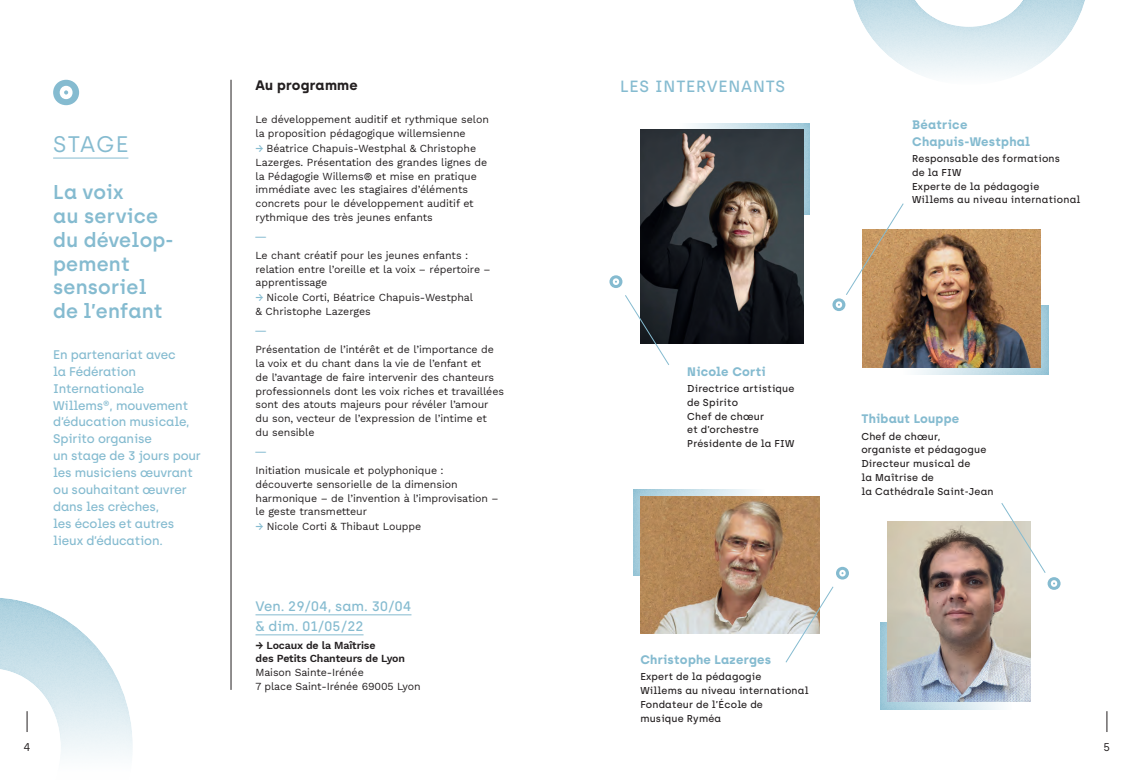
<style>
.page{position:relative;width:1134px;height:780px;background:#fff}
.page>*{position:absolute;margin:0;border:0;box-sizing:border-box;transform-origin:0 0}
.t1{font:22.5px "Archia";letter-spacing:.05em;color:#85bbd0}
.t2{font:600 20px/23.8px "Archia";letter-spacing:.01em;color:#85bbd0}
.t3{font:500 16.25px "Archia";letter-spacing:.05em;color:#85bbd0}
.t4{font:500 13.75px/20px "Archia";color:#85bbd0}
.t5{font:700 13.75px "Archia";letter-spacing:.02em;color:#231f20}
.t6{font:500 12.5px/16.9px "Archia";letter-spacing:-.01em;color:#85bbd0}
.t7{font:700 12.38px/16.5px "Archia";letter-spacing:.02em;color:#85bbd0}
.t8{font:11.25px "Archia";color:#231f20}
.t9{font:10.62px/13.8px "Work Sans";letter-spacing:-.005em;color:#231f20}
.t10{font:10.62px "HK Nova Medium R";color:#85bbd0}
.t11{font:500 10px/13.8px "Archia";letter-spacing:.02em;color:#231f20}
.s1{color:#85bbd0}
</style>
<div class="page">
<svg style="left:1107px;top:711px;width:1px;height:21px"></svg>
<div style="left:679px;top:123px;width:132px;height:93px;background:#fff;opacity:.29"></div>
<img style="left:640px;top:130px;width:163px;height:213px">
<div style="left:902px;top:304px;width:148px;height:72px;background:#fff;opacity:.29"></div>
<img style="left:862px;top:230px;width:179px;height:137px">
<div style="left:632px;top:488px;width:133px;height:88px;background:#fff;opacity:.29"></div>
<div style="left:879px;top:621px;width:133px;height:88px;background:#fff;opacity:.29"></div>
<img style="left:888px;top:521px;width:142px;height:181px">
<img style="left:640px;top:496px;width:179px;height:137px">
<hr style="left:53px;top:158px;width:75px;height:1px;background:#85bbd0">
<svg style="left:53px;top:80px;width:26px;height:25px"></svg>
<svg style="left:609px;top:275px;width:13px;height:13px"></svg>
<svg style="left:836px;top:566px;width:13px;height:13px"></svg>
<hr style="left:231px;top:80px;width:1px;height:609px;background:#231f20">
<hr style="left:255px;top:614px;width:156px;height:1px;background:#85bbd0">
<hr style="left:255px;top:634px;width:108px;height:1px;background:#85bbd0">
<svg style="left:625px;top:294px;width:45px;height:71px"></svg>
<svg style="left:785px;top:586px;width:49px;height:77px"></svg>
<svg style="left:1001px;top:503px;width:59px;height:87px"></svg>
<svg style="left:832px;top:203px;width:72px;height:108px"></svg>
<div style="left:848px;top:0;width:242px;height:86px;background:#fff;opacity:.29"></div>
<div style="left:0;top:596px;width:133px;height:184px;background:#fff;opacity:.29"></div>
<p class="t1" style="left:53px;top:131px;width:77px">STAGE</p>
<p class="t2" style="left:53px;top:180px;width:122px">La voix<br>au service du dévelop&shy;pement sensoriel de l’enfant</p>
<p class="t6" style="left:53px;top:346px;width:149px">En partenariat avec<br>la Fédération<br>Internationale<br>Willems®, mouvement d’éducation musicale,<br>Spirito organise<br>un stage de 3 jours pour les musiciens œuvrant ou souhaitant œuvrer dans les crèches,<br>les écoles et autres lieux d’éducation.</p>
<p class="t5" style="left:255px;top:77px;width:104px">Au programme</p>
<p class="t9" style="left:255px;top:112px;width:235px">Le développement auditif et rythmique selon la proposition pédagogique willemsienne</p>
<p class="t9" style="left:255px;top:141px;width:233px"><span class="s1">→</span> Béatrice Chapuis-Westphal &amp; Christophe Lazerges. Présentation des grandes lignes de la Pédagogie Willems® et mise en pratique immédiate avec les stagiaires d’éléments concrets pour le développement auditif et rythmique des très jeunes enfants</p>
<p class="t10" style="left:255px;top:227px;width:12px">—</p>
<p class="t9" style="left:255px;top:248px;width:237px">Le chant créatif pour les jeunes enfants : relation entre l’oreille et la voix – répertoire – apprentissage</p>
<p class="t9" style="left:255px;top:290px;width:219px"><span class="s1">→</span> Nicole Corti, Béatrice Chapuis-Westphal &amp; Christophe Lazerges</p>
<p class="t10" style="left:255px;top:321px;width:12px">—</p>
<p class="t9" style="left:255px;top:342px;width:250px">Présentation de l’intérêt et de l’importance de la voix et du chant dans la vie de l’enfant et<br>de l’avantage de faire intervenir des chanteurs professionnels dont les voix riches et travaillées sont des atouts majeurs pour révéler l’amour du son, vecteur de l’expression de l’intime et<br>du sensible</p>
<p class="t10" style="left:255px;top:442px;width:12px">—</p>
<p class="t9" style="left:255px;top:463px;width:245px">Initiation musicale et polyphonique : découverte sensorielle de la dimension harmonique – de l’invention à l’improvisation – le geste transmetteur</p>
<p class="t9" style="left:255px;top:519px;width:167px"><span class="s1">→</span> Nicole Corti &amp; Thibaut Louppe</p>
<p class="t4" style="left:255px;top:596px;width:157px">Ven. 29/04, sam. 30/04 &amp; dim. 01/05/22</p>
<p class="t9" style="left:255px;top:637px;width:151px">→ Locaux de la Maîtrise<br>des Petits Chanteurs de Lyon</p>
<p class="t9" style="left:255px;top:665px;width:167px">Maison Sainte-Irénée<br>7 place Saint-Irénée 69005 Lyon</p>
<p class="t3" style="left:620px;top:77px;width:167px">LES INTERVENANTS</p>
<p class="t7" style="left:912px;top:117px;width:120px">Béatrice<br>Chapuis-Westphal</p>
<p class="t11" style="left:912px;top:152px;width:149px">Responsable des formations de la FIW</p>
<p class="t11" style="left:912px;top:179px;width:170px">Experte de la pédagogie<br>Willems au niveau international</p>
<p class="t7" style="left:687px;top:363px;width:80px">Nicole Corti</p>
<p class="t11" style="left:687px;top:381px;width:109px">Directrice artistique de Spirito<br>Chef de chœur<br>et d’orchestre<br>Présidente de la FIW</p>
<p class="t7" style="left:861px;top:410px;width:99px">Thibaut Louppe</p>
<p class="t11" style="left:861px;top:429px;width:126px">Chef de chœur, organiste et pédagogue</p>
<p class="t11" style="left:861px;top:456px;width:134px">Directeur musical de<br>la Maîtrise de<br>la Cathédrale Saint-Jean</p>
<p class="t7" style="left:640px;top:651px;width:132px">Christophe Lazerges</p>
<p class="t11" style="left:640px;top:669px;width:170px">Expert de la pédagogie<br>Willems au niveau international</p>
<p class="t11" style="left:640px;top:697px;width:124px">Fondateur de l’École de musique Ryméa</p>
<p class="t8" style="left:24px;top:740px;width:9px">4</p>
<p class="t8" style="left:1103px;top:740px;width:8px">5</p>
</div>
